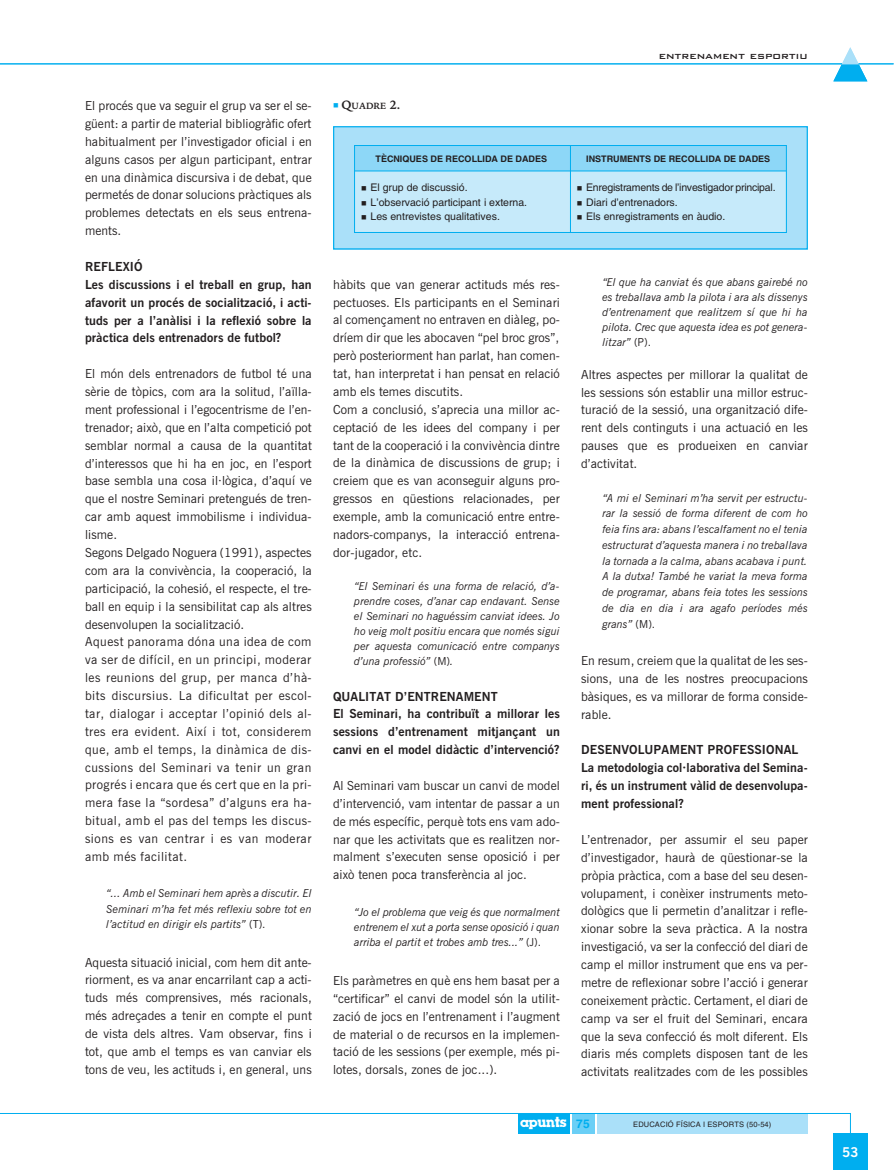
<style>
.page{position:relative;width:894px;height:1170px;background:#fff}
.page>*{position:absolute;margin:0;border:0;box-sizing:border-box;transform-origin:0 0}
.t1{font:700 13.5px "News Goth BT";color:#fff}
.t2{font:12.45px/17.9px "News Goth BT";letter-spacing:.01em;color:#231f20;text-align:justify}
.t3{font:700 12.45px/17.9px "News Goth BT";letter-spacing:.005em;color:#231f20}
.t4{font:12px "Bank Gothic Md BT";letter-spacing:-.005em;color:#231f20}
.t5{font:700 12px "Helvetica";color:#00aeef}
.t6{font:italic 10.95px/15px "News Goth BT";color:#231f20;text-align:justify}
.t7{font:10.5px "Helvetica";color:#231f20}
.t8{font:10.5px "Helvetica";letter-spacing:-.02em;color:#231f20}
.t9{font:700 9px "Helvetica";color:#231f20}
.t10{font:700 9px "Iowan Old St BT";letter-spacing:.005em;color:#231f20}
.t11{font:7.5px "Helvetica";letter-spacing:.015em;color:#231f20}
.s1{font-style:normal}
.s2{color:#00aeef}
.s3{font-size:12px}
</style>
<div class="page">
<hr style="left:0;top:63px;width:894px;height:1px;background:#00aeef">
<svg style="left:833px;top:47px;width:34px;height:34px"></svg>
<div style="left:833px;top:1133px;width:34px;height:37px;background:#00aeef"></div>
<div style="left:333px;top:126px;width:475px;height:124px;background:#aae0f9"></div>
<div style="left:355px;top:146px;width:215px;height:25px;background:#8dd7f7"></div>
<div style="left:570px;top:146px;width:216px;height:25px;background:#8dd7f7"></div>
<div style="left:355px;top:171px;width:215px;height:61px;background:#c6eafa"></div>
<div style="left:570px;top:171px;width:216px;height:61px;background:#c6eafa"></div>
<div style="left:354px;top:145px;width:433px;height:88px;border:1px solid #00aeef"></div>
<hr style="left:355px;top:171px;width:431px;height:1px;background:#00aeef">
<hr style="left:570px;top:146px;width:1px;height:86px;background:#00aeef">
<div style="left:333px;top:126px;width:475px;height:124px;border:1px solid #00aeef"></div>
<svg style="left:0;top:1113px;width:851px;height:21px"></svg>
<p class="t2" style="left:85px;top:98px;width:228px">El pro cés que va se guir el grup va ser el se - güent: a par tir de ma te rial bi bliogr àfic ofert ha bi tual ment per l’in ves ti ga dor ofi cial i en al guns ca sos per al gun par ti ci pant, en trar en una dinàmi ca dis cur si va i de de bat, que per me tés de do nar so lu cions pràcti ques als pro ble mes de tec tats en els seus en tre na&shy;ments.</p>
<p class="t3" style="left:85px;top:259px;width:228px">REFLEXIÓ<br>Les dis cus sions i el tre ball en grup, han afa vo rit un pro cés de so cia lit za ció, i ac ti - tuds per a l’anà li si i la re fle xió sobre la pràcti ca dels en tre na dors de fut bol?</p>
<p class="t2" style="left:85px;top:366px;width:228px;text-align:left">El món dels en tre na dors de fut bol té una sèrie de tòpics, com ara la so li tud, l’aï lla - ment pro fes sio nal i l’e go cen tris me de l’en - tre na dor; això, que en l’al ta com pe ti ció pot semblar nor mal a cau sa de la quan ti tat d’in te res sos que hi ha en joc, en l’es port base sem bla una cosa il·lògi ca, d’a quí ve que el nos tre Se mi na ri pre ten gués de tren - car amb aquest im mo bi lis me i individua - lisme.<br>Se gons Del ga do No gue ra (1991), as pec tes com ara la con vivència, la coo pe ra ció, la par ti ci pa ció, la cohe sió, el res pec te, el tre - ball en equip i la sen si bi li tat cap als al tres de sen vo lu pen la socialització.<br>Aquest pa no ra ma dóna una idea de com va ser de di fí cil, en un prin ci pi, mo de rar les reu nions del grup, per man ca d’hà - bits dis cur sius. La di fi cul tat per es col - tar, dia lo gar i ac cep tar l’o pi nió dels al - tres era evi dent. Així i tot, con si de rem que, amb el temps, la dinà mi ca de dis - cus sions del Se mi na ri va te nir un gran pro grés i en ca ra que és cert que en la pri - me ra fase la “sor de sa” d’alguns era ha - bi tual, amb el pas del temps les dis cus - sions es van cen trar i es van mo de rar amb més fa ci li tat.</p>
<p class="t6" style="left:106px;top:887px;width:207px">“... Amb el Se mi na ri hem après a dis cu tir. El Se mi na ri m’ha fet més re fle xiu so bre tot en l’ac ti tud en di ri gir els par tits” <span class="s1">(T).</span></p>
<p class="t2" style="left:85px;top:954px;width:228px">Aques ta si tua ció ini cial, com hem dit an te - rior ment, es va anar en ca rri lant cap a ac ti - tuds més com pren si ves, més ra cio nals, més adre ça des a te nir en comp te el punt de vis ta dels al tres. Vam ob ser var, fins i tot, que amb el temps es van can viar els tons de veu, les acti tuds i, en ge ne ral, uns</p>
<p class="t10" style="left:333px;top:102px;width:69px"><span class="s2">■</span> <span class="s3">Q</span>UADRE <span class="s3">2.</span></p>
<p class="t4" style="left:659px;top:50px;width:151px">entrenament esportiu</p>
<p class="t9" style="left:376px;top:155px;width:173px">TÈCNIQUES DE RECOLLIDA DE DADES</p>
<p class="t9" style="left:586px;top:155px;width:185px">INSTRUMENTS DE RECOLLIDA DE DADES</p>
<p class="t7" style="left:361px;top:184px;width:108px">■ El grup de dis cus sió.</p>
<p class="t7" style="left:361px;top:198px;width:168px">■ L’ob ser va ció par ti ci pant i ex ter na.</p>
<p class="t7" style="left:361px;top:213px;width:140px">■ Les en tre vis tes qua li ta ti ves.</p>
<p class="t8" style="left:577px;top:184px;width:200px">■ Enre gis tra ments de l’in ves ti ga dor prin ci pal.</p>
<p class="t7" style="left:577px;top:198px;width:102px">■ Dia ri d’en tre na dors.</p>
<p class="t7" style="left:577px;top:213px;width:150px">■ Els en re gis tra ments en àu dio.</p>
<p class="t2" style="left:333px;top:276px;width:228px;text-align:left">hàbits que van ge ne rar ac ti tuds més res - pec tuo ses. Els par ti ci pants en el Se mi na ri al co men ça ment no en tra ven en dià leg, po - dríem dir que les abo ca ven “pel broc gros”, però pos te rior ment han par lat, han co men - tat, han in ter pre tat i han pensat en relació amb els temes discutits.<br>Com a con clu sió, s’a pre cia una millor ac - cep ta ció de les idees del com pany i per tant de la coo pe ra ció i la con vivè ncia din tre de la dinà mi ca de dis cus sions de grup; i creiem que es van acon se guir al guns pro&shy;gres sos en qües tions re la cio na des, per exem ple, amb la co mu ni ca ció en tre en tre - na dors-com panys, la in te rac ció en tre na - dor-ju ga dor, etc.</p>
<p class="t6" style="left:354px;top:579px;width:207px">“El Se mi na ri és una for ma de re la ció, d’a&shy;pren dre co ses, d’a nar cap en da vant. Sen se el Se mi na ri no ha gués sim can viat idees. Jo ho veig molt po si tiu en ca ra que no més si gui per aques ta co mu ni ca ció en tre com panys d’u na pro fes sió” <span class="s1">(M)</span>.</p>
<p class="t3" style="left:333px;top:688px;width:228px">QUALITAT D’ENTRENAMENT<br>El Se mi na ri, ha con tri buït a mi llo rar les ses sions d’en tre na ment mit jan çant un can vi en el mo del didà ctic d’in ter ven ció?</p>
<p class="t2" style="left:333px;top:778px;width:228px">Al Se mi na ri vam bus car un can vi de mo del d’in ter ven ció, vam in ten tar de pas sar a un de més es pe cí fic, per què tots ens vam ado - nar que les ac ti vi tats que es realit zen nor - mal ment s’e xe cu ten sen se opo si ció i per això te nen poca transferència al joc.</p>
<p class="t6" style="left:354px;top:905px;width:207px">“Jo el proble ma que veig és que nor mal ment en tre nem el xut a por ta sen se opo si ció i quan arri ba el partit et tro bes amb tres...” <span class="s1">(J).</span></p>
<p class="t2" style="left:333px;top:973px;width:228px">Els parà me tres en què ens hem ba sat per a “cer ti fi car” el can vi de mo del són la uti lit - za ció de jocs en l’entre na ment i l’aug ment de ma te rial o de re cursos en la im ple men - ta ció de les ses sions (per exem ple, més pi - lo tes, dorsals, zones de joc...).</p>
<p class="t6" style="left:602px;top:275px;width:207px">“El que ha can viat és que abans gai re bé no es tre ba lla va amb la pi lo ta i ara als dis senys d’en tre na ment que rea lit zem sí que hi ha pi lo ta. Crec que aques ta idea es pot ge ne ra - lit zar” <span class="s1">(P).</span></p>
<p class="t2" style="left:581px;top:366px;width:228px">Altres as pec tes per mi llo rar la qua li tat de les ses sions són es ta blir una mi llor es truc - tu ra ció de la ses sió, una or ga nit za ció di fe - rent dels con tin guts i una ac tua ció en les pauses que es pro duei xen en canviar d’activitat.</p>
<p class="t6" style="left:602px;top:491px;width:207px;line-height:15.8px">“A mi el Se mi na ri m’ha ser vit per es truc tu - rar la ses sió de for ma di fe rent de com ho feia fins ara: abans l’es cal fa ment no el tenia es truc tu rat d’a ques ta ma ne ra i no tre ba lla va la tor na da a la calma, abans aca ba va i punt.<br>A la dut xa! Tam bé he va riat la meva for ma de pro gramar, abans feia to tes les ses sions de dia en dia i ara aga fo pe río des més grans” <span class="s1">(M).</span></p>
<p class="t2" style="left:581px;top:653px;width:228px">En re sum, creiem que la qua li tat de les ses - sions, una de les nos tres preo cu pa cions bàsi ques, es va mi llo rar de forma con si de - ra ble.</p>
<p class="t3" style="left:581px;top:742px;width:228px">DESENVOLUPAMENT PROFESSIONAL La me to do lo gia col·la bo ra ti va del Se mi na&shy;ri, és un ins trument vàlid de de sen vo lu pa - ment pro fes sio nal?</p>
<p class="t2" style="left:581px;top:832px;width:228px">L’en tre na dor, per as su mir el seu pa per d’in ves ti ga dor, haurà de qües tio nar-se la pròpia pràcti ca, com a base del seu de sen - vo lu pa ment, i con èi xer ins tru ments me to - dolò gics que li per me tin d’a na lit zar i re fle - xionar so bre la seva pràcti ca. A la nostra in ves ti ga ció, va ser la con fec ció del dia ri de camp el mi llor ins tru ment que ens va per - me tre de re fle xio nar so bre l’ac ció i ge ne rar co nei xe ment pràctic. Cer ta ment, el dia ri de camp va ser el fruit del Se mi na ri, en ca ra que la seva confec ció és molt di fe rent. Els dia ris més com plets dis po sen tant de les ac ti vi tats rea lit za des com de les pos si bles</p>
<p class="t5" style="left:576px;top:1119px;width:15px">75</p>
<p class="t11" style="left:633px;top:1121px;width:140px">EDUCACIÓ FÍSICA I ESPORTS (50-54)</p>
<p class="t1" style="left:842px;top:1147px;width:18px">53</p>
</div>
